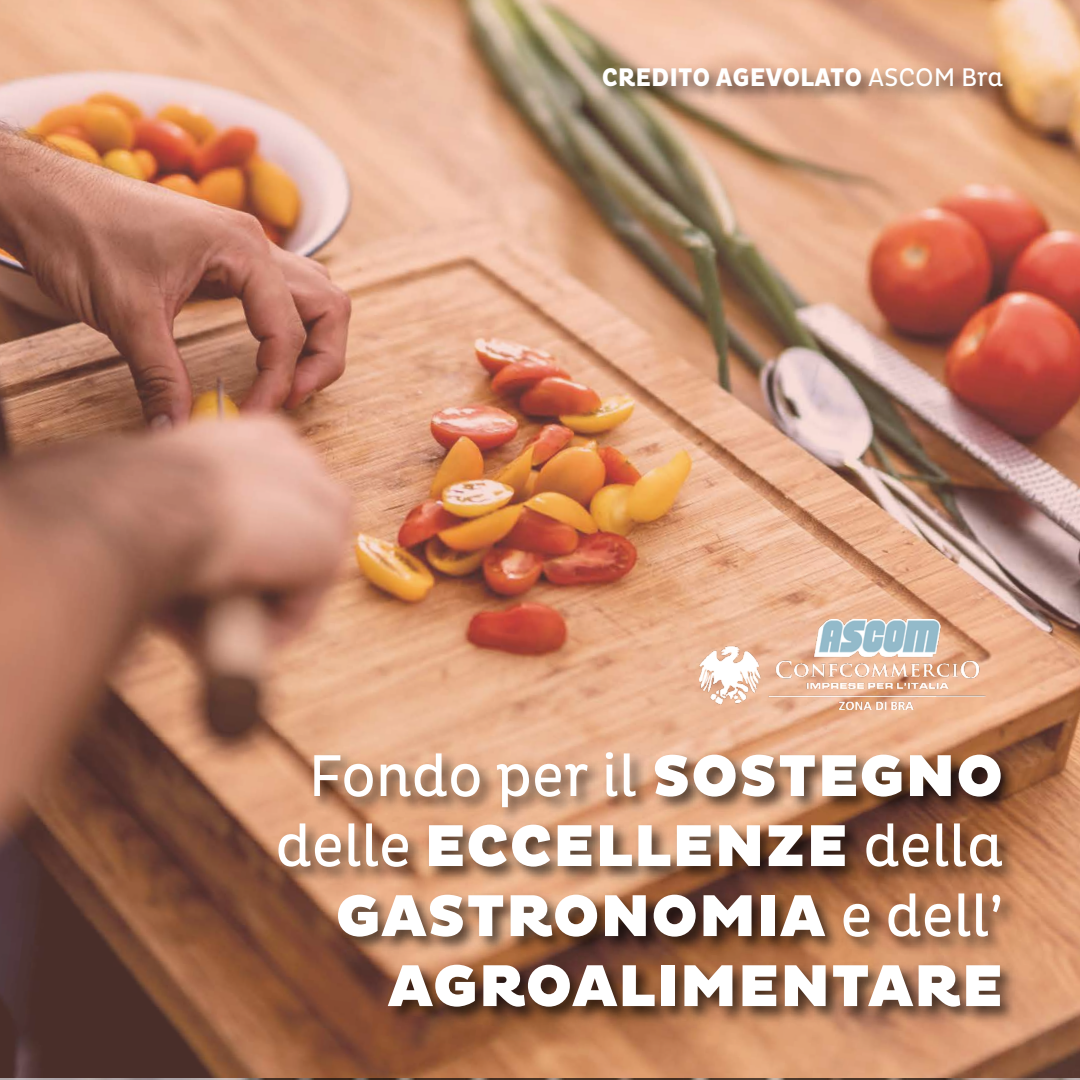
<style>
.page{position:relative;width:1080px;height:1080px;background:#fff}
.page>*{position:absolute;margin:0;border:0;box-sizing:border-box;transform-origin:0 0}
.t1{font:60px/70px "Pluto Cond";color:#fff;text-align:center}
.t2{font:900 60px/70px "Pluto";color:#fff;text-align:right}
.t3{font:800 26px "Pluto Cond";color:#fff}
.s1{font-weight:400}
.s2{font-family:"Pluto";font-weight:900}
.s3{font-family:"Pluto Cond";font-weight:400}
</style>
<div class="page">
<img style="left:0;top:0;width:1080px;height:1078px">
<img style="left:0;top:1078px;width:1080px;height:2px">
<img style="left:83px;top:737px;width:958px;height:318px">
<img style="left:699px;top:619px;width:286px;height:90px">
<img style="left:83px;top:56px;width:943px;height:313px">
<p class="t3" style="left:602px;top:63px;width:403px">CREDITO AGEVOLATO <span class="s1">ASCOM Bra</span></p>
<p class="t1" style="left:275px;top:742px;width:730px">Fondo per il <span class="s2">SOSTEGNO </span>delle <span class="s2">ECCELLENZE</span> della</p>
<p class="t2" style="left:335px;top:883px;width:670px">GASTRONOMIA <span class="s3">e dell’<br></span>AGROALIMENTARE</p>
</div>
